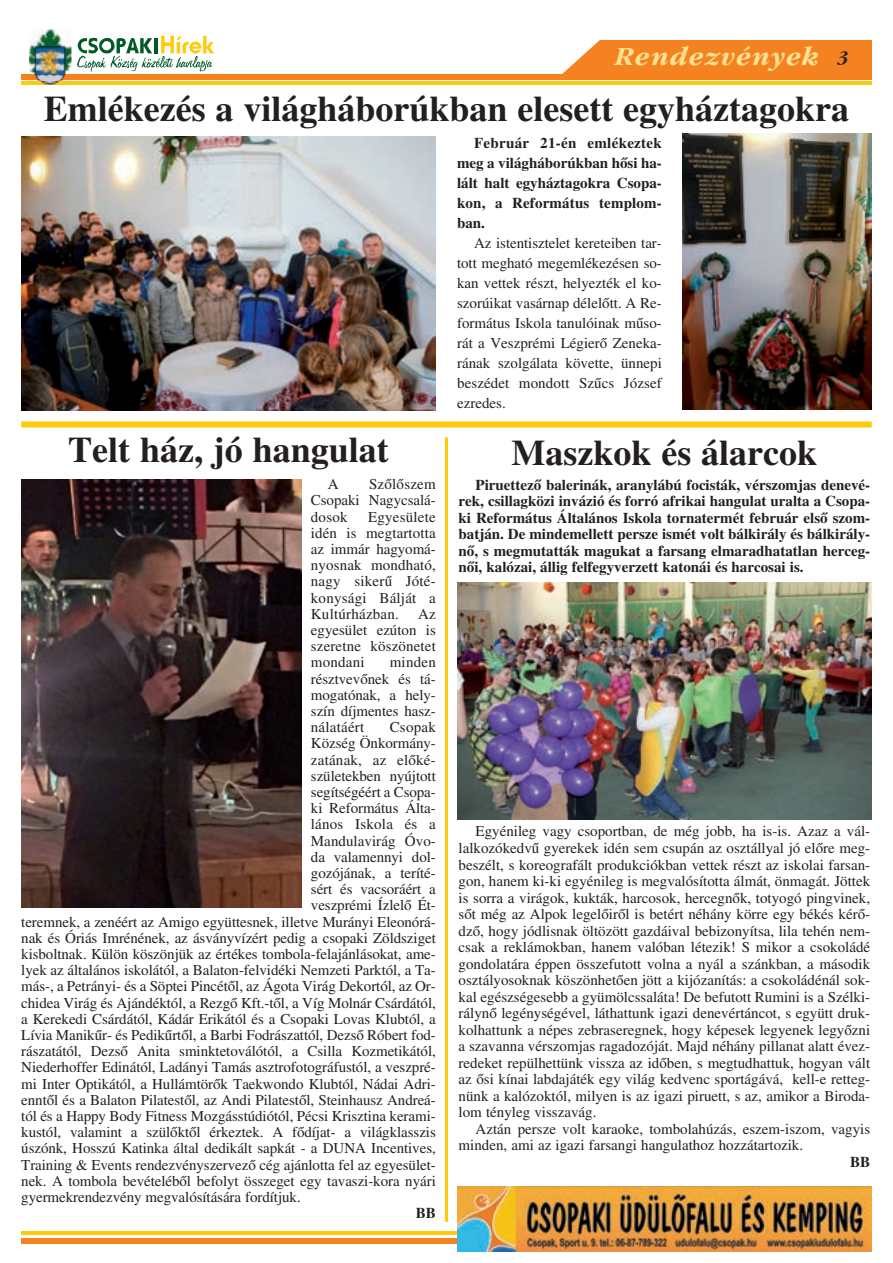
<style>
.page{position:relative;width:893px;height:1263px;background:#fff}
.page>*{position:absolute;margin:0;border:0;box-sizing:border-box;transform-origin:0 0}
.t1{font:36px "Hu Times Bold";color:#231f20}
.t2{font:italic 27px "Garamond HU Bold";letter-spacing:.05em;color:#ffe192}
.t3{font:15px/16.5px "Hu Times Roman";letter-spacing:-.005em;color:#231f20;text-align:justify}
.t4{font:15px/16.5px "Hu Times Bold";color:#231f20;text-align:justify}
.t5{font:15px "Hu Times Roman";letter-spacing:.015em;color:#231f20}
.s1{font-size:18px;color:#231f20}
</style>
<div class="page">
<hr style="left:21px;top:82px;width:851px;height:3px;background:#feca0a">
<div style="left:21px;top:74px;width:851px;height:5px;background:#f58220"></div>
<svg style="left:77px;top:36px;width:137px;height:36px"></svg>
<img style="left:29px;top:29px;width:42px;height:53px">
<img style="left:41px;top:82px;width:18px;height:3px">
<img style="left:29px;top:74px;width:42px;height:5px">
<div style="left:562px;top:40px;width:310px;height:34px;background:#f58220"></div>
<div style="left:21px;top:1238px;width:599px;height:5px;background:#f58220"></div>
<hr style="left:21px;top:1231px;width:599px;height:3px;background:#feca0a">
<img style="left:457px;top:1186px;width:415px;height:65px">
<img style="left:21px;top:136px;width:415px;height:275px">
<img style="left:682px;top:134px;width:190px;height:276px">
<div style="left:21px;top:421px;width:851px;height:6px;background:#feca0a"></div>
<hr style="left:445px;top:437px;width:3px;height:785px;background:#feca0a">
<img style="left:21px;top:479px;width:281px;height:428px">
<img style="left:457px;top:583px;width:415px;height:236px">
<h2 class="t2" style="left:615px;top:46px;width:235px">Rendezvények <span class="s1">3</span></h2>
<h1 class="t1" style="left:44px;top:96px;width:807px">Emlékezés a világháborúkban elesett egyháztagokra</h1>
<p class="t4" style="left:457px;top:134px;width:206px;line-height:20.1px;text-indent:17px">Február 21-én emlékeztek meg a világháborúkban hõsi ha&shy;lált halt egyháztagokra Csopa&shy;kon, a Református templom&shy;ban.</p>
<p class="t3" style="left:457px;top:234px;width:206px;line-height:20.1px;text-indent:17px">Az istentisztelet kereteiben tar&shy;tott megható megemlékezésen so&shy;kan vettek részt, helyezték el ko&shy;szorúikat vasárnap délelõtt. A Re&shy;formátus Iskola tanulóinak mûso&shy;rát a Veszprémi Légierõ Zeneka&shy;rának szolgálata követte, ünnepi beszédet mondott Szûcs József ezredes.</p>
<h1 class="t1" style="left:68px;top:437px;width:322px">Telt ház, jó hangulat</h1>
<h1 class="t1" style="left:512px;top:440px;width:307px">Maszkok és álarcok</h1>
<p class="t4" style="left:459px;top:478px;width:413px;text-indent:17px">Piruettezõ balerinák, aranylábú focisták, vérszomjas denevé&shy;rek, csillagközi invázió és forró afrikai hangulat uralta a Csopa&shy;ki Református Általános Iskola tornatermét február elsõ szom&shy;batján. De mindemellett persze ismét volt bálkirály és bálkirály&shy;nõ, s megmutatták magukat a farsang elmaradhatatlan herceg&shy;nõi, kalózai, állig felfegyverzett katonái és harcosai is.</p>
<p class="t3" style="left:311px;top:477px;width:126px;text-indent:58px">Szõlõszem Csopaki Nagycsalá&shy;dosok</p>
<p class="t3" style="left:328px;top:477px;width:12px">A</p>
<p class="t3" style="left:311px;top:510px;width:126px;text-indent:57px">Egyesülete idén is megtartotta az immár hagyomá&shy;nyosnak mondható, nagy sikerû Jóté&shy;konysági Bálját a Kultúrházban.</p>
<p class="t3" style="left:311px;top:607px;width:126px;text-indent:107px">Az egyesület ezúton is szeretne köszönetet mondani</p>
<p class="t3" style="left:311px;top:656px;width:126px;text-indent:79px">minden résztvevõnek és tá&shy;mogatónak, a hely&shy;szín díjmentes hasz&shy;nálatáért</p>
<p class="t3" style="left:390px;top:720px;width:48px">Csopak</p>
<p class="t3" style="left:311px;top:736px;width:126px">Község Önkormány-</p>
<p class="t5" style="left:311px;top:754px;width:126px">zatának, az elõké-</p>
<p class="t3" style="left:311px;top:769px;width:126px">születekben nyújtott</p>
<p class="t3" style="left:311px;top:785px;width:126px">segítségéért a Csopa-</p>
<p class="t3" style="left:311px;top:801px;width:126px">ki Református Álta-</p>
<p class="t5" style="left:311px;top:819px;width:126px">lános Iskola és a</p>
<p class="t3" style="left:311px;top:834px;width:126px">Mandulavirág Óvo-</p>
<p class="t3" style="left:311px;top:850px;width:126px">da valamennyi dol-</p>
<p class="t3" style="left:311px;top:866px;width:126px">gozójának, a teríté-</p>
<p class="t3" style="left:311px;top:882px;width:126px">sért és vacsoráért a</p>
<p class="t3" style="left:311px;top:898px;width:126px">veszprémi Ízlelõ Ét-</p>
<p class="t3" style="left:21px;top:915px;width:416px">teremnek, a zenéért az Amigo együttesnek, illetve Murányi Eleonórá-</p>
<p class="t3" style="left:21px;top:931px;width:416px">nak és Óriás Imrénének, az ásványvízért pedig a csopaki Zöldsziget</p>
<p class="t3" style="left:21px;top:947px;width:416px">kisboltnak. Külön köszönjük az értékes tombola-felajánlásokat, ame-</p>
<p class="t3" style="left:21px;top:963px;width:416px">lyek az általános iskolától, a Balaton-felvidéki Nemzeti Parktól, a Ta-</p>
<p class="t3" style="left:21px;top:979px;width:416px">más-, a Petrányi- és a Söptei Pincétõl, az Ágota Virág Dekortól, az Or-</p>
<p class="t3" style="left:21px;top:996px;width:416px">chidea Virág és Ajándéktól, a Rezgõ Kft.-tõl, a Víg Molnár Csárdától,</p>
<p class="t3" style="left:21px;top:1012px;width:416px">a Kerekedi Csárdától, Kádár Erikától és a Csopaki Lovas Klubtól, a</p>
<p class="t3" style="left:21px;top:1028px;width:416px">Lívia Manikûr- és Pedikûrtõl, a Barbi Fodrászattól, Dezsõ Róbert fod-</p>
<p class="t3" style="left:21px;top:1044px;width:416px">rászatától, Dezsõ Anita sminktetoválótól, a Csilla Kozmetikától,</p>
<p class="t3" style="left:21px;top:1060px;width:416px">Niederhoffer Edinától, Ladányi Tamás asztrofotográfustól, a veszpré-</p>
<p class="t3" style="left:21px;top:1077px;width:416px">mi Inter Optikától, a Hullámtörõk Taekwondo Klubtól, Nádai Adri-</p>
<p class="t3" style="left:21px;top:1093px;width:416px">enntõl és a Balaton Pilatestõl, az Andi Pilatestõl, Steinhausz Andreá-</p>
<p class="t3" style="left:21px;top:1109px;width:416px">tól és a Happy Body Fitness Mozgásstúdiótól, Pécsi Krisztina kerami-</p>
<p class="t3" style="left:21px;top:1125px;width:416px">kustól, valamint a szülõktõl érkeztek. A fõdíjat- a világklasszis</p>
<p class="t3" style="left:21px;top:1141px;width:416px">úszónk, Hosszú Katinka által dedikált sapkát - a DUNA Incentives,</p>
<p class="t3" style="left:21px;top:1158px;width:416px">Training &amp; Events rendezvényszervezõ cég ajánlotta fel az egyesület-</p>
<p class="t3" style="left:21px;top:1174px;width:416px">nek. A tombola bevételébõl befolyt összeget egy tavaszi-kora nyári</p>
<p class="t3" style="left:21px;top:1190px;width:281px">gyermekrendezvény megvalósítására fordítjuk.</p>
<p class="t4" style="left:416px;top:1206px;width:22px">BB</p>
<p class="t3" style="left:459px;top:825px;width:413px;text-indent:17px">Egyénileg vagy csoportban, de még jobb, ha is-is. Azaz a vál&shy;lalkozókedvû gyerekek idén sem csupán az osztállyal jó elõre meg&shy;beszélt, s koreografált produkciókban vettek részt az iskolai farsan&shy;gon, hanem ki-ki egyénileg is megvalósította álmát, önmagát. Jöttek is sorra a virágok, kukták, harcosok, hercegnõk, totyogó pingvinek, sõt még az Alpok legelõirõl is betért néhány körre egy békés kérõ&shy;dzõ, hogy jódlisnak öltözött gazdáival bebizonyítsa, lila tehén nem&shy;csak a reklámokban, hanem valóban létezik! S mikor a csokoládé gondolatára éppen összefutott volna a nyál a szánkban, a második osztályosoknak köszönhetõen jött a kijózanítás: a csokoládénál sok&shy;kal egészségesebb a gyümölcssaláta! De befutott Rumini is a Szélki&shy;rálynõ legénységével, láthattunk igazi denevértáncot, s együtt druk&shy;kolhattunk a népes zebraseregnek, hogy képesek legyenek legyõzni a szavanna vérszomjas ragadozóját. Majd néhány pillanat alatt évez&shy;redeket repülhettünk vissza az idõben, s megtudhattuk, hogyan vált az õsi kínai labdajáték egy világ kedvenc sportágává, kell-e retteg&shy;nünk a kalózoktól, milyen is az igazi piruett, s az, amikor a Biroda&shy;lom tényleg visszavág.</p>
<p class="t3" style="left:459px;top:1122px;width:413px;text-indent:17px">Aztán persze volt karaoke, tombolahúzás, eszem-iszom, vagyis minden, ami az igazi farsangi hangulathoz hozzátartozik.</p>
<p class="t4" style="left:850px;top:1155px;width:22px">BB</p>
</div>
